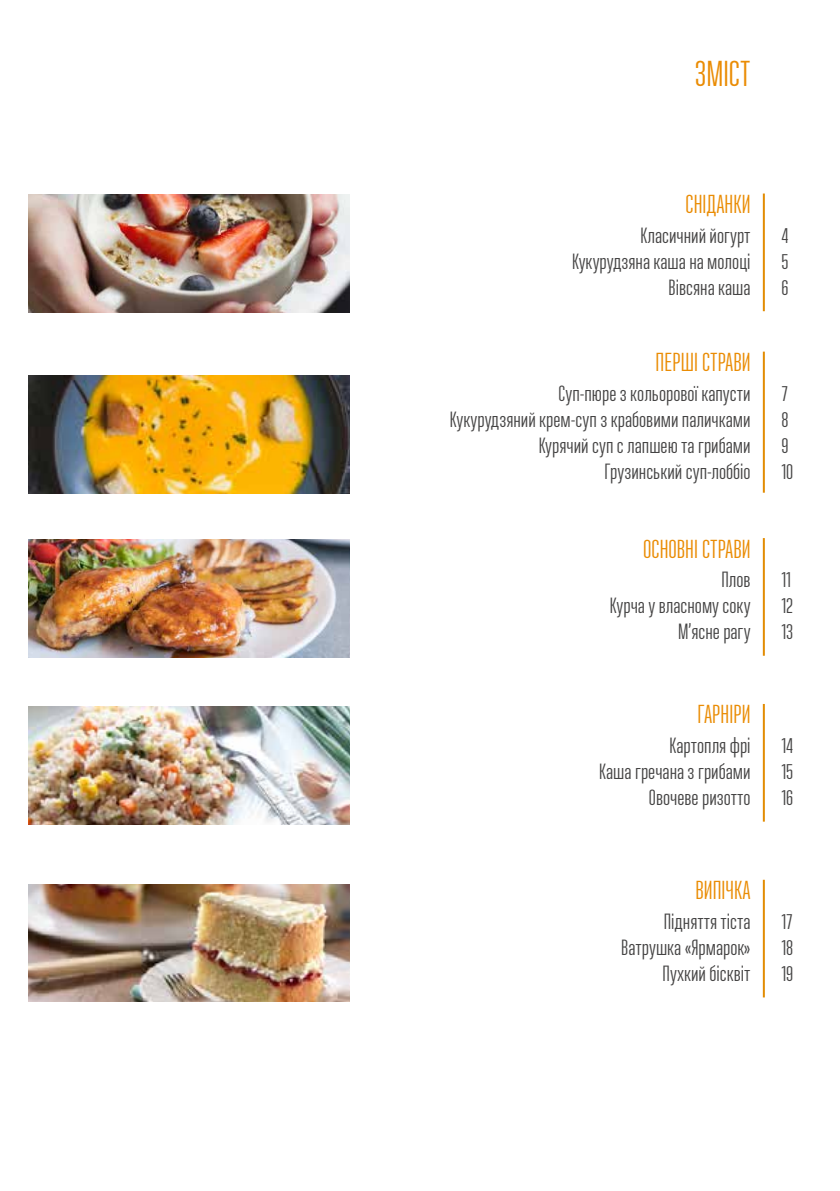
<style>
.page{position:relative;width:840px;height:1191px;background:#fff}
.page>*{position:absolute;margin:0;border:0;box-sizing:border-box;transform-origin:0 0}
.t1{font:36px "Ristretto Pro";color:#ea8c04}
.t2{font:26px "Ristretto Pro";color:#ea8c04}
.t3{font:22px/26px "Ristretto Pro";color:#454444;text-align:right}
</style>
<div class="page">
<hr style="left:762px;top:193px;width:2px;height:118px;background:#e28c03">
<hr style="left:762px;top:351px;width:2px;height:142px;background:#e28c03">
<hr style="left:762px;top:538px;width:2px;height:118px;background:#e28c03">
<hr style="left:762px;top:704px;width:2px;height:117px;background:#e28c03">
<hr style="left:762px;top:879px;width:2px;height:118px;background:#e28c03">
<img style="left:28px;top:195px;width:321px;height:118px">
<img style="left:28px;top:375px;width:321px;height:118px">
<img style="left:28px;top:539px;width:321px;height:118px">
<img style="left:28px;top:707px;width:321px;height:117px">
<img style="left:28px;top:884px;width:321px;height:117px">
<h1 class="t1" style="left:694px;top:53px;width:57px">ЗМІСТ</h1>
<p class="t2" style="left:685px;top:189px;width:66px">СНІДАНКИ</p>
<p class="t3" style="left:572px;top:222px;width:180px">Класичний йогурт<br>Кукурудзяна каша на молоці<br>Вівсяна каша</p>
<p class="t2" style="left:655px;top:347px;width:96px">ПЕРШІ СТРАВИ</p>
<p class="t3" style="left:449px;top:380px;width:302px">Суп-пюре з кольорової капусти<br>Кукурудзяний крем-суп з крабовими паличками Курячий суп с лапшею та грибами<br>Грузинський суп-лоббіо</p>
<p class="t2" style="left:642px;top:534px;width:109px">ОСНОВНІ СТРАВИ</p>
<p class="t3" style="left:609px;top:566px;width:142px">Плов<br>Курча у власному соку<br>М’ясне рагу</p>
<p class="t2" style="left:697px;top:699px;width:54px">ГАРНІРИ</p>
<p class="t3" style="left:599px;top:732px;width:153px">Картопля фрі<br>Каша гречана з грибами<br>Овочеве ризотто</p>
<p class="t2" style="left:695px;top:875px;width:56px">ВИПІЧКА</p>
<p class="t3" style="left:621px;top:908px;width:131px">Підняття тіста<br>Ватрушка «Ярмарок»<br>Пухкий бісквіт</p>
<p class="t3" style="left:780px;top:222px;width:9px;text-align:justify">4<br>5<br>6</p>
<p class="t3" style="left:780px;top:380px;width:13px;text-align:left">7<br>8<br>9<br>10</p>
<p class="t3" style="left:780px;top:566px;width:13px;text-align:justify">11<br>12<br>13</p>
<p class="t3" style="left:780px;top:732px;width:13px;text-align:justify">14<br>15<br>16</p>
<p class="t3" style="left:780px;top:908px;width:13px;text-align:justify">17<br>18<br>19</p>
</div>
